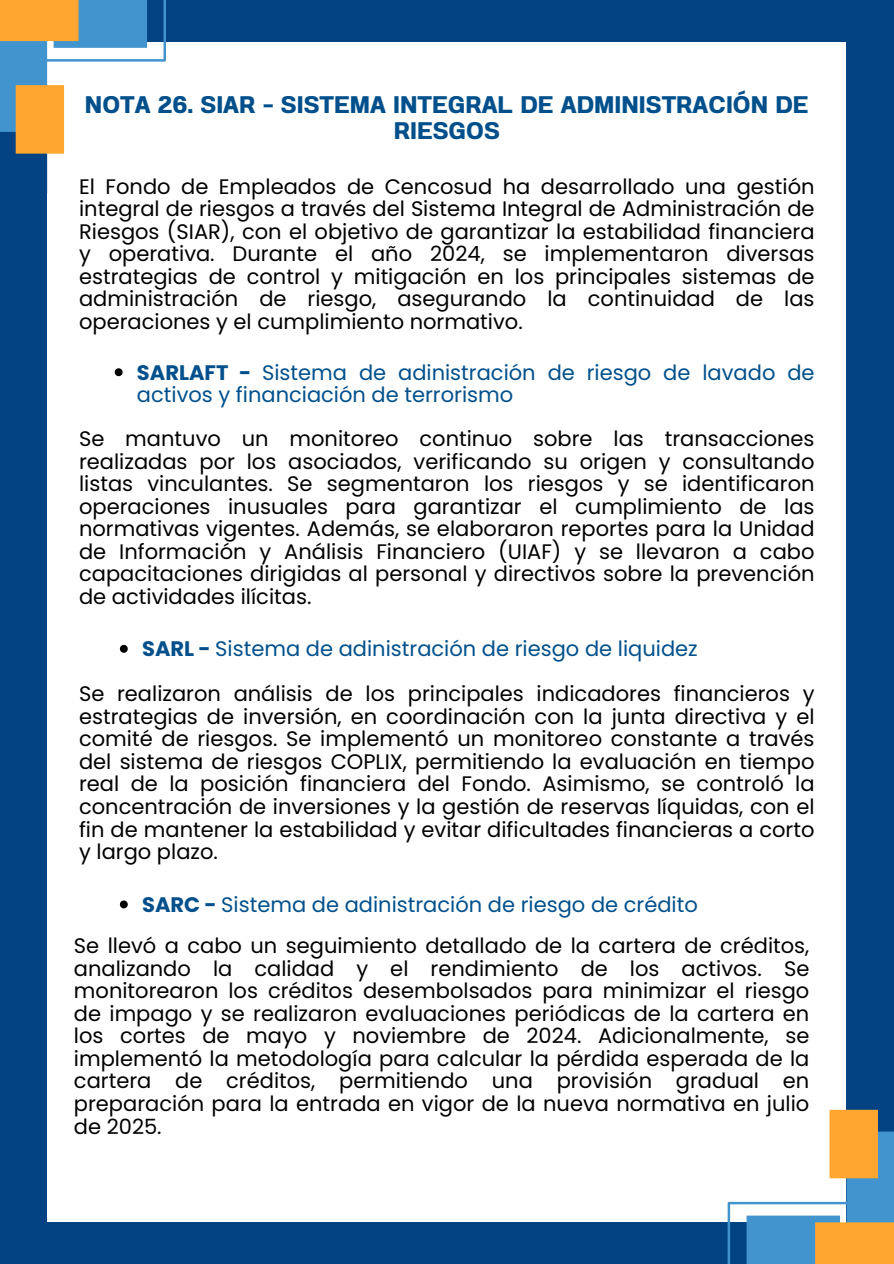
<style>
.page{position:relative;width:894px;height:1264px;background:#fff}
.page>*{position:absolute;margin:0;border:0;box-sizing:border-box;transform-origin:0 0}
.t1{font:700 24px/25.8px "Prachason Neue";color:#01508c;text-align:center}
.t2{font:21px/22.5px "Poppins";color:#000;text-align:justify}
.t3{font:21px/22.5px "Poppins";color:#01508c}
.s1{font-weight:700}
</style>
<div class="page">
<div style="left:101px;top:0;width:792px;height:42px;background:#034383"></div>
<div style="left:0;top:1221px;width:792px;height:42px;background:#034383"></div>
<div style="left:0;top:11px;width:47px;height:1252px;background:#034383"></div>
<div style="left:846px;top:0;width:47px;height:1252px;background:#034383"></div>
<svg style="left:0;top:0;width:166px;height:193px"></svg>
<svg style="left:700px;top:1109px;width:193px;height:154px"></svg>
<svg style="left:115px;top:368px;width:8px;height:8px"></svg>
<svg style="left:120px;top:645px;width:8px;height:7px"></svg>
<svg style="left:120px;top:900px;width:8px;height:8px"></svg>
<p class="t1" style="left:85px;top:93px;width:725px">NOTA 26. SIAR - SISTEMA INTEGRAL DE ADMINISTRACIÓN DE<br>RIESGOS</p>
<h1 class="t2" style="left:79px;top:175px;width:736px">El Fondo de Empleados de Cencosud ha desarrollado una gestión integral de riesgos a través del Sistema Integral de Administración de Riesgos (SIAR), con el objetivo de garantizar la estabilidad financiera y operativa. Durante el año 2024, se implementaron diversas estrategias de control y mitigación en los principales sistemas de administración de riesgo, asegurando la continuidad de las operaciones y el cumplimiento normativo.</h1>
<p class="t3" style="left:137px;top:361px;width:679px"><span class="s1">SARLAFT -</span> Sistema de adinistración de riesgo de lavado de activos y financiación de terrorismo</p>
<p class="t2" style="left:79px;top:427px;width:736px">Se mantuvo un monitoreo continuo sobre las transacciones realizadas por los asociados, verificando su origen y consultando listas vinculantes. Se segmentaron los riesgos y se identificaron operaciones inusuales para garantizar el cumplimiento de las normativas vigentes. Además, se elaboraron reportes para la Unidad de Información y Análisis Financiero (UIAF) y se llevaron a cabo capacitaciones dirigidas al personal y directivos sobre la prevención de actividades ilícitas.</p>
<p class="t3" style="left:142px;top:637px;width:557px"><span class="s1">SARL -</span> Sistema de adinistración de riesgo de liquidez</p>
<p class="t2" style="left:79px;top:682px;width:736px">Se realizaron análisis de los principales indicadores financieros y estrategias de inversión, en coordinación con la junta directiva y el comité de riesgos. Se implementó un monitoreo constante a través del sistema de riesgos COPLIX, permitiendo la evaluación en tiempo real de la posición financiera del Fondo. Asimismo, se controló la concentración de inversiones y la gestión de reservas líquidas, con el fin de mantener la estabilidad y evitar dificultades financieras a corto y largo plazo.</p>
<p class="t3" style="left:142px;top:893px;width:557px"><span class="s1">SARC -</span> Sistema de adinistración de riesgo de crédito</p>
<p class="t2" style="left:74px;top:934px;width:736px">Se llevó a cabo un seguimiento detallado de la cartera de créditos, analizando la calidad y el rendimiento de los activos. Se monitorearon los créditos desembolsados para minimizar el riesgo de impago y se realizaron evaluaciones periódicas de la cartera en los cortes de mayo y noviembre de 2024. Adicionalmente, se implementó la metodología para calcular la pérdida esperada de la cartera de créditos, permitiendo una provisión gradual en preparación para la entrada en vigor de la nueva normativa en julio de 2025.</p>
</div>
